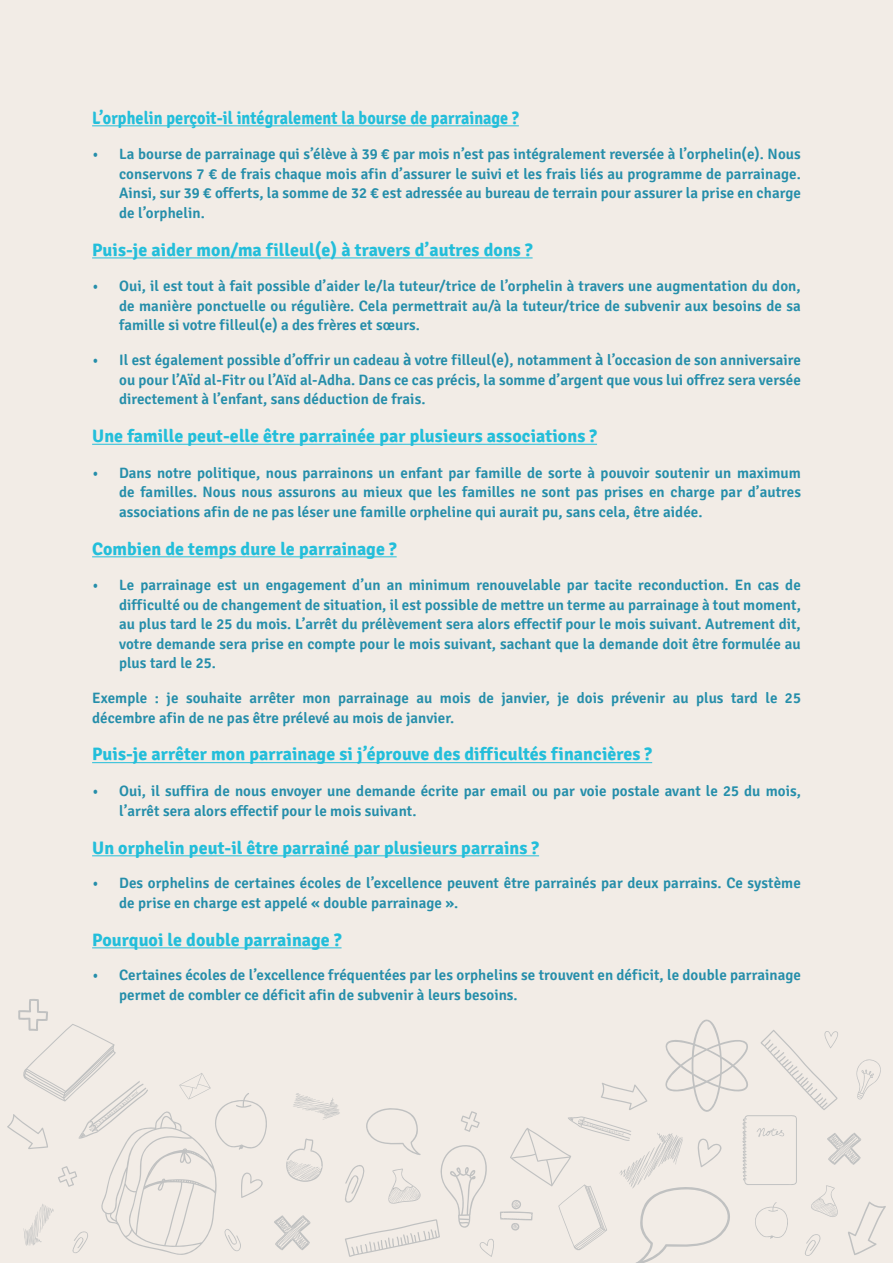
<style>
.page{position:relative;width:893px;height:1263px;background:#f2ece6}
.page>*{position:absolute;margin:0;border:0;box-sizing:border-box;transform-origin:0 0}
.t1{font:700 18px "Signika";letter-spacing:.005em;color:#23beda}
.t2{font:700 18px "Signika";letter-spacing:.005em;color:#23beda;scale:.9 1}
.t3{font:600 15px/19.5px "Signika";letter-spacing:.005em;color:#258eaa;text-align:justify}
.s1{font-family:"Trebuchet MS";font-weight:400}
.s2{font-size:16.5px}
</style>
<div class="page">
<svg style="left:274px;top:1093px;width:220px;height:164px"></svg>
<svg style="left:7px;top:999px;width:260px;height:256px"></svg>
<svg style="left:500px;top:1019px;width:386px;height:244px"></svg>
<hr style="left:92px;top:125px;width:427px;height:1px;background:#23beda">
<hr style="left:92px;top:257px;width:441px;height:1px;background:#23beda">
<hr style="left:92px;top:444px;width:505px;height:1px;background:#23beda">
<hr style="left:92px;top:556px;width:305px;height:1px;background:#23beda">
<hr style="left:92px;top:762px;width:560px;height:1px;background:#23beda">
<hr style="left:92px;top:855px;width:447px;height:1px;background:#23beda">
<hr style="left:92px;top:947px;width:250px;height:1px;background:#23beda">
<p class="t2" style="left:92px;top:107px;width:476px">L’orphelin perçoit-il intégralement la bourse de parrainage ?</p>
<p class="t3" style="left:119px;top:145px;width:683px;text-indent:-27px"><span class="s1">•</span> La bourse de parrainage qui s’élève à 39 € par mois n’est pas intégralement reversée à l’orphelin(e). Nous conservons 7 € de frais chaque mois afin d’assurer le suivi et les frais liés au programme de parrainage.<br>Ainsi, sur 39 € offerts, la somme de 32 € est adressée au bureau de terrain pour assurer la prise en charge de l’orphelin.</p>
<p class="t1" style="left:92px;top:239px;width:442px">Puis-je aider mon/ma filleul(e) à travers d’autres dons ?</p>
<p class="t3" style="left:119px;top:277px;width:683px;text-indent:-27px"><span class="s1">•</span> Oui, il est tout à fait possible d’aider le/la tuteur/trice de l’orphelin à travers une augmentation du don, de manière ponctuelle ou régulière. Cela permettrait au/à la tuteur/trice de subvenir aux besoins de sa famille si votre filleul(e) a des frères et sœurs.</p>
<p class="t3" style="left:119px;top:351px;width:683px;text-indent:-27px"><span class="s1">•</span> Il est également possible d’offrir un cadeau <span class="s2">à</span> votre filleul(e), notamment <span class="s2">à</span> l’occasion de son anniversaire ou pour l’A<span class="s2">ï</span>d al-Fitr ou l’Aïd al-Adha. Dans ce cas précis, la somme d’argent que vous lui offrez sera versée directement à l’enfant, sans déduction de frais.</p>
<p class="t1" style="left:92px;top:425px;width:506px">Une famille peut-elle être parrainée par plusieurs associations ?</p>
<p class="t3" style="left:119px;top:463px;width:683px;text-indent:-27px"><span class="s1">•</span> Dans notre politique, nous parrainons un enfant par famille de sorte à pouvoir soutenir un maximum de familles. Nous nous assurons au mieux que les familles ne sont pas prises en charge par d’autres associations afin de ne pas léser une famille orpheline qui aurait pu, sans cela, être aidée.</p>
<p class="t1" style="left:92px;top:538px;width:306px">Combien de temps dure le parrainage ?</p>
<p class="t3" style="left:119px;top:576px;width:683px;text-indent:-27px"><span class="s1">•</span> Le parrainage est un engagement d’un an minimum renouvelable par tacite reconduction. En cas de difficulté ou de changement de situation, il est possible de mettre un terme au parrainage à tout moment, au plus tard le 25 du mois. L’arrêt du prélèvement sera alors effectif pour le mois suivant. Autrement dit, votre demande sera prise en compte pour le mois suivant, sachant que la demande doit être formulée au plus tard le 25.</p>
<p class="t3" style="left:92px;top:688px;width:710px">Exemple : je souhaite arrêter mon parrainage au mois de janvier, je dois prévenir au plus tard le 25 décembre afin de ne pas être prélevé au mois de janvier.</p>
<p class="t1" style="left:92px;top:743px;width:562px">Puis-je arrêter mon parrainage si j’éprouve des difficultés financières ?</p>
<p class="t3" style="left:119px;top:782px;width:683px;text-indent:-27px"><span class="s1">•</span> Oui, il suffira de nous envoyer une demande écrite par email ou par voie postale avant le 25 du mois, l’arrêt sera alors effectif pour le mois suivant.</p>
<p class="t1" style="left:92px;top:837px;width:448px">Un orphelin peut-il être parrainé par plusieurs parrains ?</p>
<p class="t3" style="left:119px;top:874px;width:683px;text-indent:-27px"><span class="s1">•</span> Des orphelins de certaines écoles de l’excellence peuvent être parrainés par deux parrains. Ce système de prise en charge est appelé « double parrainage ».</p>
<p class="t1" style="left:92px;top:929px;width:251px">Pourquoi le double parrainage ?</p>
<p class="t3" style="left:119px;top:966px;width:683px;text-indent:-27px"><span class="s1">•</span> Certaines écoles de l’excellence fréquentées par les orphelins se trouvent en déficit, le double parrainage permet de combler ce déficit afin de subvenir à leurs besoins.</p>
</div>
